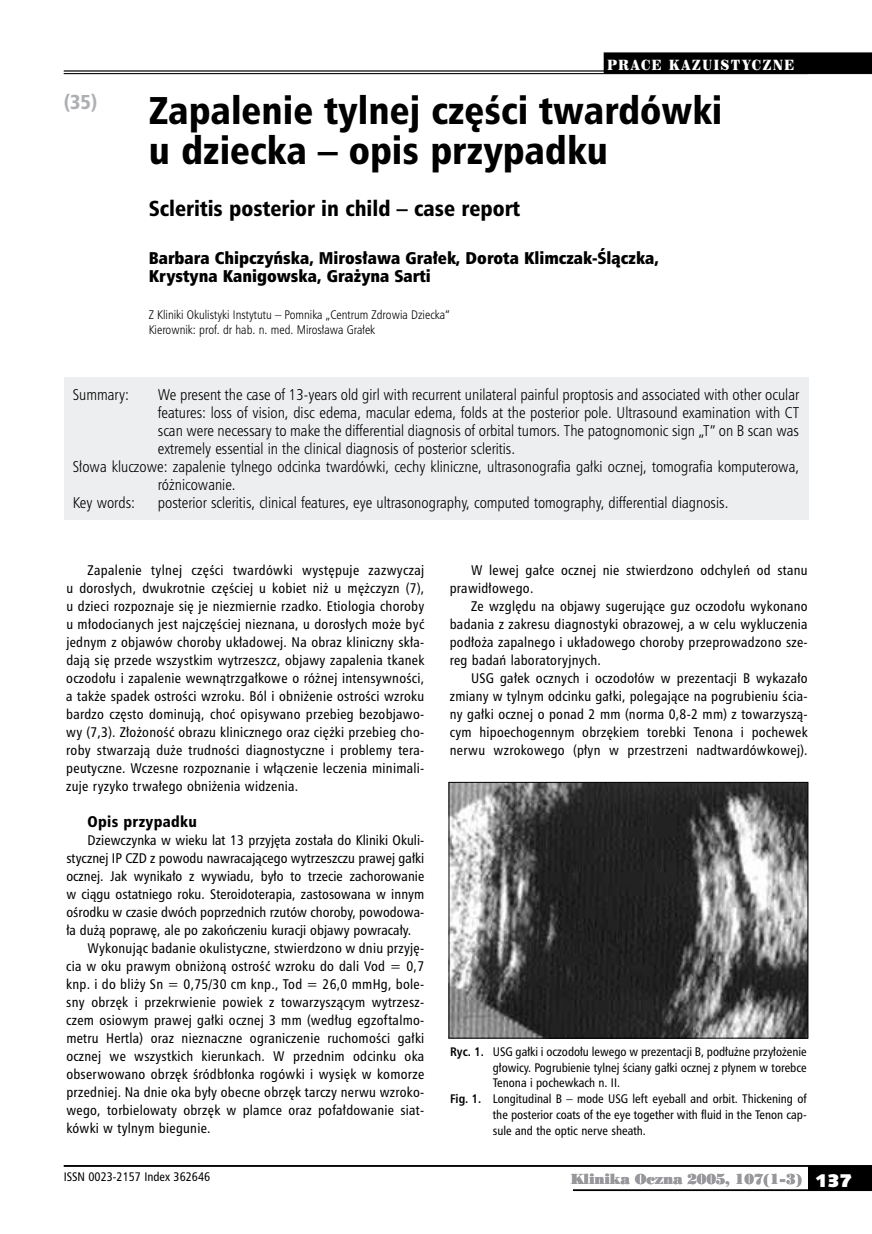
<style>
.page{position:relative;width:872px;height:1234px;background:#fff}
.page>*{position:absolute;margin:0;border:0;box-sizing:border-box;transform-origin:0 0}
.t1{font:37.5px/40.5px "Humnst 777 Blk Cn PL";color:#000}
.t2{font:21px "Humnst 777 Blk Cn PL";color:#000}
.t3{font:19.5px "Humnst 777 Blk Cn PL";color:#aeafb2}
.t4{font:16.5px/18px "Humnst 777 X Blk Cn PL";color:#000}
.t5{font:15px "Humnst 777 Lt Cn PL";color:#000}
.t6{font:15px "Humnst 777 Blk Cn PL";letter-spacing:.02em;color:#000}
.t7{font:13.5px/18px "Humnst 777 Cn PL";letter-spacing:.02em;color:#000;text-align:justify}
.t8{font:13.5px "Poster Bodoni PL";letter-spacing:-.015em;color:#98989c}
.t9{font:13.5px "Century 725 Blk PL";letter-spacing:.13em;color:#fff;scale:.8 1}
.t10{font:12px "Humnst 777 Cn PL";color:#000}
.t11{font:12px/15px "Humnst 777 Lt Cn PL";color:#000}
.s1{font-weight:700}
.s2{font-family:"Humanst 531 U Blk PL";font-size:18px;color:#fff}
</style>
<div class="page">
<div style="left:808px;top:1165px;width:64px;height:25px;background:#000"></div>
<hr style="left:64px;top:1164px;width:808px;height:2px;background:#000">
<hr style="left:573px;top:1189px;width:299px;height:1px;background:#000">
<hr style="left:64px;top:71px;width:808px;height:1px;background:#000">
<hr style="left:64px;top:73px;width:808px;height:1px;background:#000">
<div style="left:64px;top:376px;width:744px;height:143px;background:#edeeef"></div>
<div style="left:603px;top:52px;width:269px;height:22px;background:#000"></div>
<img style="left:451px;top:784px;width:355px;height:252px">
<div style="left:449px;top:782px;width:359px;height:256px;border:1px solid #000"></div>
<h3 class="t3" style="left:64px;top:89px;width:35px">(35)</h3>
<p class="t9" style="left:607px;top:56px;width:235px">PRACE KAZUISTYCZNE</p>
<h1 class="t1" style="left:149px;top:89px;width:575px">Zapalenie tylnej części twardówki u dziecka – opis przypadku</h1>
<h2 class="t2" style="left:149px;top:195px;width:373px">Scleritis posterior in child – case report</h2>
<p class="t4" style="left:149px;top:249px;width:512px">Bar-ba-ra Chip-czyń-ska, Mi-ro-sła-wa Gra-łek, Do-ro-ta Klim-czak--Śląc-zka,<br>Kry-sty-na Ka-ni-gow-ska, Gra-ży-na Sar-ti</p>
<p class="t11" style="left:149px;top:306px;width:302px">Z Kliniki Okulistyki Instytutu – Pomnika „Centrum Zdrowia Dziecka”<br>Kierownik: prof. dr hab. n. med. Mirosława Grałek</p>
<p class="t5" style="left:73px;top:385px;width:58px">Summary:</p>
<p class="t5" style="left:158px;top:385px;width:643px">We present the case of 13-years old girl with recurrent unilateral painful proptosis and associated with other ocular</p>
<p class="t5" style="left:158px;top:403px;width:643px">features: loss of vision, disc edema, macular edema, folds at the posterior pole. Ultrasound examination with CT</p>
<p class="t5" style="left:158px;top:421px;width:642px">scan were necessary to make the differential diagnosis of orbital tumors. The patognomonic sign „T” on B scan was</p>
<p class="t5" style="left:158px;top:439px;width:359px">extremely essential in the clinical diagnosis of posterior scleritis.</p>
<p class="t5" style="left:73px;top:457px;width:728px">Słowa kluczowe: zapalenie tylnego odcinka twardówki, cechy kliniczne, ultrasonografia gałki ocznej, tomografia komputerowa,</p>
<p class="t5" style="left:158px;top:475px;width:79px">różnicowanie.</p>
<p class="t5" style="left:73px;top:493px;width:64px">Key words:</p>
<p class="t5" style="left:158px;top:493px;width:572px">posterior scleritis, clinical features, eye ultrasonography, computed tomography, differential diagnosis.</p>
<p class="t7" style="left:66px;top:560px;width:359px;text-indent:21px">Zapalenie tylnej części twardówki występuje zazwyczaj u dorosłych, dwukrotnie częściej u kobiet niż u mężczyzn (7), u dzieci rozpoznaje się je niezmiernie rzadko. Etiologia choroby u młodocianych jest najczęściej nieznana, u dorosłych może być jednym z objawów choroby układowej. Na obraz kliniczny skła&shy;dają się przede wszystkim wytrzeszcz, objawy zapalenia tkanek oczodołu i zapalenie wewnątrzgałkowe o różnej intensywności, a także spadek ostrości wzroku. Ból i obniżenie ostrości wzroku bardzo często dominują, choć opisywano przebieg bezobjawo&shy;wy (7,3). Złożoność obrazu klinicznego oraz ciężki przebieg cho&shy;roby stwarzają duże trudności diagnostyczne i problemy tera&shy;peutyczne. Wczesne rozpoznanie i włączenie leczenia minimali&shy;zuje ryzyko trwałego obniżenia widzenia.</p>
<p class="t6" style="left:88px;top:811px;width:111px">Opis przypadku</p>
<p class="t7" style="left:88px;top:830px;width:337px">Dziewczynka w wieku lat 13 przyjęta została do Kliniki Okuli-</p>
<p class="t7" style="left:66px;top:848px;width:359px">stycznej IP CZD z powodu nawracającego wytrzeszczu prawej gałki</p>
<p class="t7" style="left:66px;top:866px;width:359px">ocznej. Jak wynikało z wywiadu, było to trzecie zachorowanie</p>
<p class="t7" style="left:66px;top:884px;width:359px">w ciągu ostatniego roku. Steroidoterapia, zastosowana w innym</p>
<p class="t7" style="left:66px;top:902px;width:358px">ośrodku w czasie dwóch poprzednich rzutów choroby, powodowa-</p>
<p class="t7" style="left:66px;top:920px;width:346px">ła dużą poprawę, ale po zakończeniu kuracji objawy powracały.</p>
<p class="t7" style="left:88px;top:938px;width:337px">Wykonując badanie okulistyczne, stwierdzono w dniu przyję-</p>
<p class="t7" style="left:66px;top:956px;width:359px">cia w oku prawym obniżoną ostrość wzroku do dali Vod = 0,7</p>
<p class="t7" style="left:66px;top:974px;width:358px">knp. i do bliży Sn = 0,75/30 cm knp., Tod = 26,0 mmHg, bole-</p>
<p class="t7" style="left:66px;top:992px;width:358px">sny obrzęk i przekrwienie powiek z towarzyszącym wytrzesz-</p>
<p class="t7" style="left:66px;top:1010px;width:358px">czem osiowym prawej gałki ocznej 3 mm (według egzoftalmo-</p>
<p class="t7" style="left:66px;top:1028px;width:359px">metru Hertla) oraz nieznaczne ograniczenie ruchomości gałki</p>
<p class="t7" style="left:66px;top:1046px;width:359px">ocznej we wszystkich kierunkach. W przednim odcinku oka</p>
<p class="t7" style="left:66px;top:1064px;width:359px">obserwowano obrzęk śródbłonka rogówki i wysięk w komorze</p>
<p class="t7" style="left:66px;top:1082px;width:358px">przedniej. Na dnie oka były obecne obrzęk tarczy nerwu wzroko-</p>
<p class="t7" style="left:66px;top:1100px;width:358px">wego, torbielowaty obrzęk w plamce oraz pofałdowanie siat-</p>
<p class="t7" style="left:66px;top:1118px;width:146px">kówki w tylnym biegunie.</p>
<p class="t10" style="left:64px;top:1168px;width:148px">ISSN 0023-2157 Index 362646</p>
<p class="t7" style="left:450px;top:560px;width:359px;text-indent:21px">W lewej gałce ocznej nie stwierdzono odchyleń od stanu prawidłowego.</p>
<p class="t7" style="left:450px;top:596px;width:359px;text-indent:21px">Ze względu na objawy sugerujące guz oczodołu wykonano badania z zakresu diagnostyki obrazowej, a w celu wykluczenia podłoża zapalnego i układowego choroby przeprowadzono sze&shy;reg badań laboratoryjnych.</p>
<p class="t7" style="left:450px;top:668px;width:359px;text-indent:21px">USG gałek ocznych i oczodołów w prezentacji B wykazało zmiany w tylnym odcinku gałki, polegające na pogrubieniu ścia&shy;ny gałki ocznej o ponad 2 mm (norma 0,8-2 mm) z towarzyszą&shy;cym hipoechogennym obrzękiem torebki Tenona i pochewek nerwu wzrokowego (płyn w przestrzeni nadtwardówkowej).</p>
<p class="t10" style="left:450px;top:1043px;width:358px"><span class="s1">Ryc. 1.</span> USG gałki i oczodołu lewego w prezentacji B, podłużne przyłożenie</p>
<p class="t10" style="left:493px;top:1059px;width:315px">głowicy. Pogrubienie tylnej ściany gałki ocznej z płynem w torebce</p>
<p class="t10" style="left:493px;top:1074px;width:129px">Tenona i pochewkach n. II.</p>
<p class="t10" style="left:450px;top:1090px;width:358px"><span class="s1">Fig. 1.</span> Longitudinal B – mode USG left eyeball and orbit. Thickening of</p>
<p class="t10" style="left:493px;top:1106px;width:314px">the posterior coats of the eye together with fluid in the Tenon cap-</p>
<p class="t10" style="left:493px;top:1122px;width:155px">sule and the optic nerve sheath.</p>
<p class="t8" style="left:570px;top:1169px;width:283px">Klinika Oczna 2005, 107(1-3) <span class="s2">137</span></p>
</div>
